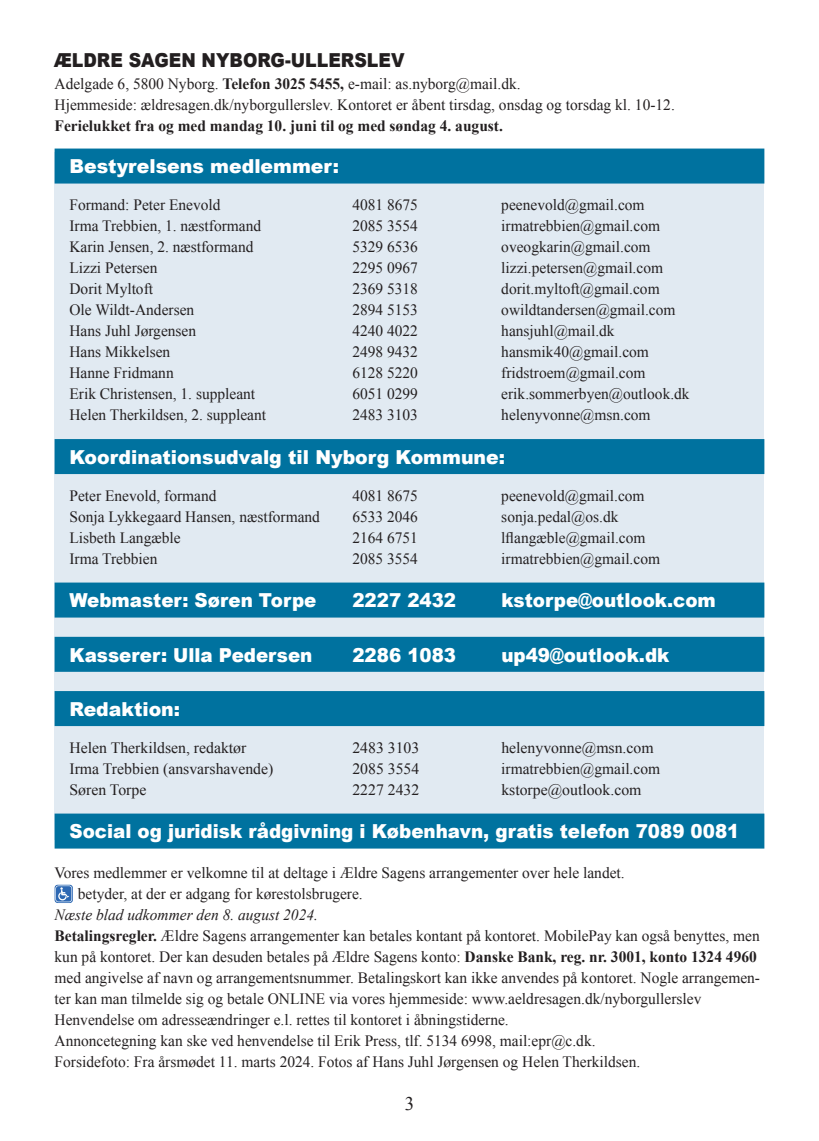
<style>
.page{position:relative;width:819px;height:1141px;background:#fff}
.page>*{position:absolute;margin:0;border:0;box-sizing:border-box;transform-origin:0 0}
.t1{font:900 19.25px "Arial";color:#fff;scale:.95 1}
.t2{font:900 19.25px "Arial";color:#fff}
.t3{font:900 19.25px "Arial";color:#231f20;scale:.9 1}
.t4{font:19.25px "Times New Roman";color:#231f20}
.t5{font:15.75px/21px "Times New Roman";color:#231f20}
.t6{font:700 15.75px "Times New Roman";color:#231f20}
.s1{font-weight:700}
.s2{font-style:italic}
</style>
<div class="page">
<div style="left:55px;top:152px;width:709px;height:688px;background:#e1eaf2"></div>
<div style="left:55px;top:149px;width:709px;height:35px;background:#00729f"></div>
<div style="left:55px;top:439px;width:709px;height:35px;background:#00729f"></div>
<div style="left:55px;top:583px;width:709px;height:35px;background:#00729f"></div>
<div style="left:55px;top:637px;width:709px;height:35px;background:#00729f"></div>
<div style="left:55px;top:691px;width:709px;height:35px;background:#00729f"></div>
<div style="left:55px;top:814px;width:709px;height:35px;background:#00729f"></div>
<svg style="left:55px;top:885px;width:18px;height:18px"></svg>
<svg style="left:55px;top:886px;width:17px;height:16px"></svg>
<p class="t3" style="left:55px;top:46px;width:390px">ÆLDRE SAGEN NYBORG-ULLERSLEV</p>
<p class="t5" style="left:55px;top:73px;width:621px">Adelgade 6, 5800 Nyborg. <span class="s1">Telefon 3025 5455,</span> e-mail: as.nyborg@mail.dk.<br>Hjemmeside: ældresagen.dk/nyborgullerslev. Kontoret er åbent tirsdag, onsdag og torsdag kl. 10-12.</p>
<p class="t6" style="left:55px;top:115px;width:450px">Ferielukket fra og med mandag 10. juni til og med søndag 4. august.</p>
<p class="t2" style="left:69px;top:152px;width:271px">Bestyrelsens medlemmer:</p>
<p class="t5" style="left:69px;top:194px;width:152px">Formand: Peter Enevold</p>
<p class="t5" style="left:352px;top:194px;width:67px">4081 8675</p>
<p class="t5" style="left:501px;top:194px;width:145px">peenevold@gmail.com</p>
<p class="t5" style="left:69px;top:215px;width:193px">Irma Trebbien, 1. næstformand</p>
<p class="t5" style="left:352px;top:215px;width:67px">2085 3554</p>
<p class="t5" style="left:501px;top:215px;width:160px">irmatrebbien@gmail.com</p>
<p class="t5" style="left:69px;top:236px;width:185px">Karin Jensen, 2. næstformand</p>
<p class="t5" style="left:352px;top:236px;width:67px">5329 6536</p>
<p class="t5" style="left:501px;top:236px;width:151px">oveogkarin@gmail.com</p>
<p class="t5" style="left:69px;top:257px;width:89px">Lizzi Petersen</p>
<p class="t5" style="left:352px;top:257px;width:67px">2295 0967</p>
<p class="t5" style="left:501px;top:257px;width:163px">lizzi.petersen@gmail.com</p>
<p class="t5" style="left:69px;top:278px;width:85px">Dorit Myltoft</p>
<p class="t5" style="left:352px;top:278px;width:67px">2369 5318</p>
<p class="t5" style="left:501px;top:278px;width:160px">dorit.myltoft@gmail.com</p>
<p class="t5" style="left:69px;top:299px;width:126px">Ole Wildt-Andersen</p>
<p class="t5" style="left:352px;top:299px;width:67px">2894 5153</p>
<p class="t5" style="left:501px;top:299px;width:176px">owildtandersen@gmail.com</p>
<p class="t5" style="left:69px;top:320px;width:128px">Hans Juhl Jørgensen</p>
<p class="t5" style="left:352px;top:320px;width:67px">4240 4022</p>
<p class="t5" style="left:501px;top:320px;width:115px">hansjuhl@mail.dk</p>
<p class="t5" style="left:69px;top:341px;width:102px">Hans Mikkelsen</p>
<p class="t5" style="left:352px;top:341px;width:67px">2498 9432</p>
<p class="t5" style="left:501px;top:341px;width:149px">hansmik40@gmail.com</p>
<p class="t5" style="left:69px;top:362px;width:106px">Hanne Fridmann</p>
<p class="t5" style="left:352px;top:362px;width:67px">6128 5220</p>
<p class="t5" style="left:501px;top:362px;width:146px">fridstroem@gmail.com</p>
<p class="t5" style="left:69px;top:383px;width:187px">Erik Christensen, 1. suppleant</p>
<p class="t5" style="left:352px;top:383px;width:67px">6051 0299</p>
<p class="t5" style="left:501px;top:383px;width:190px">erik.sommerbyen@outlook.dk</p>
<p class="t5" style="left:69px;top:404px;width:198px">Helen Therkildsen, 2. suppleant</p>
<p class="t5" style="left:352px;top:404px;width:67px">2483 3103</p>
<p class="t5" style="left:501px;top:404px;width:151px">helenyvonne@msn.com</p>
<p class="t2" style="left:69px;top:443px;width:437px">Koordinationsudvalg til Nyborg Kommune:</p>
<p class="t5" style="left:69px;top:485px;width:149px">Peter Enevold, formand</p>
<p class="t5" style="left:352px;top:485px;width:67px">4081 8675</p>
<p class="t5" style="left:501px;top:485px;width:145px">peenevold@gmail.com</p>
<p class="t5" style="left:69px;top:506px;width:252px">Sonja Lykkegaard Hansen, næstformand</p>
<p class="t5" style="left:352px;top:506px;width:67px">6533 2046</p>
<p class="t5" style="left:501px;top:506px;width:119px">sonja.pedal@os.dk</p>
<p class="t5" style="left:69px;top:527px;width:113px">Lisbeth Langæble</p>
<p class="t5" style="left:352px;top:527px;width:67px">2164 6751</p>
<p class="t5" style="left:501px;top:527px;width:146px">lflangæble@gmail.com</p>
<p class="t5" style="left:69px;top:548px;width:89px">Irma Trebbien</p>
<p class="t5" style="left:352px;top:548px;width:67px">2085 3554</p>
<p class="t5" style="left:501px;top:548px;width:160px">irmatrebbien@gmail.com</p>
<p class="t1" style="left:69px;top:586px;width:261px">Webmaster: Søren Torpe</p>
<p class="t1" style="left:352px;top:586px;width:111px">2227 2432</p>
<p class="t1" style="left:501px;top:586px;width:227px">kstorpe@outlook.com</p>
<p class="t1" style="left:69px;top:641px;width:257px">Kasserer: Ulla Pedersen</p>
<p class="t1" style="left:352px;top:641px;width:111px">2286 1083</p>
<p class="t1" style="left:501px;top:641px;width:178px">up49@outlook.dk</p>
<p class="t2" style="left:69px;top:695px;width:112px">Redaktion:</p>
<p class="t5" style="left:69px;top:737px;width:178px">Helen Therkildsen, redaktør</p>
<p class="t5" style="left:352px;top:737px;width:68px">2483 3103</p>
<p class="t5" style="left:501px;top:737px;width:154px">helenyvonne@msn.com</p>
<p class="t5" style="left:69px;top:758px;width:205px">Irma Trebbien (ansvarshavende)</p>
<p class="t5" style="left:352px;top:758px;width:68px">2085 3554</p>
<p class="t5" style="left:501px;top:758px;width:160px">irmatrebbien@gmail.com</p>
<p class="t5" style="left:69px;top:779px;width:78px">Søren Torpe</p>
<p class="t5" style="left:352px;top:779px;width:68px">2227 2432</p>
<p class="t5" style="left:501px;top:779px;width:142px">kstorpe@outlook.com</p>
<p class="t1" style="left:69px;top:817px;width:706px">Social og juridisk rådgivning i København, gratis telefon 7089 0081</p>
<p class="t5" style="left:78px;top:862px;width:548px;text-indent:-23px">Vores medlemmer er velkomne til at deltage i Ældre Sagens arrangementer over hele landet. betyder, at der er adgang for kørestolsbrugere.</p>
<p class="t5" style="left:55px;top:904px;width:707px"><span class="s2">Næste blad udkommer den 8. august 2024.<br></span><span class="s1">Betalingsregler.</span> Ældre Sagens arrangementer kan betales kontant på kontoret. MobilePay kan også benyttes, men kun på kontoret. Der kan desuden betales på Ældre Sagens konto: <span class="s1">Danske Bank, reg. nr. 3001, konto 1324 4960 </span>med angivelse af navn og arrangementsnummer. Betalingskort kan ikke anvendes på kontoret. Nogle arrangemen&shy;ter kan man tilmelde sig og betale ONLINE via vores hjemmeside: www.aeldresagen.dk/nyborgullerslev Henvendelse om adresseændringer e.l. rettes til kontoret i åbningstiderne.<br>Annoncetegning kan ske ved henvendelse til Erik Press, tlf. 5134 6998, mail:epr@c.dk.<br>Forsidefoto: Fra årsmødet 11. marts 2024. Fotos af Hans Juhl Jørgensen og Helen Therkildsen.</p>
<p class="t4" style="left:405px;top:1090px;width:11px">3</p>
</div>
